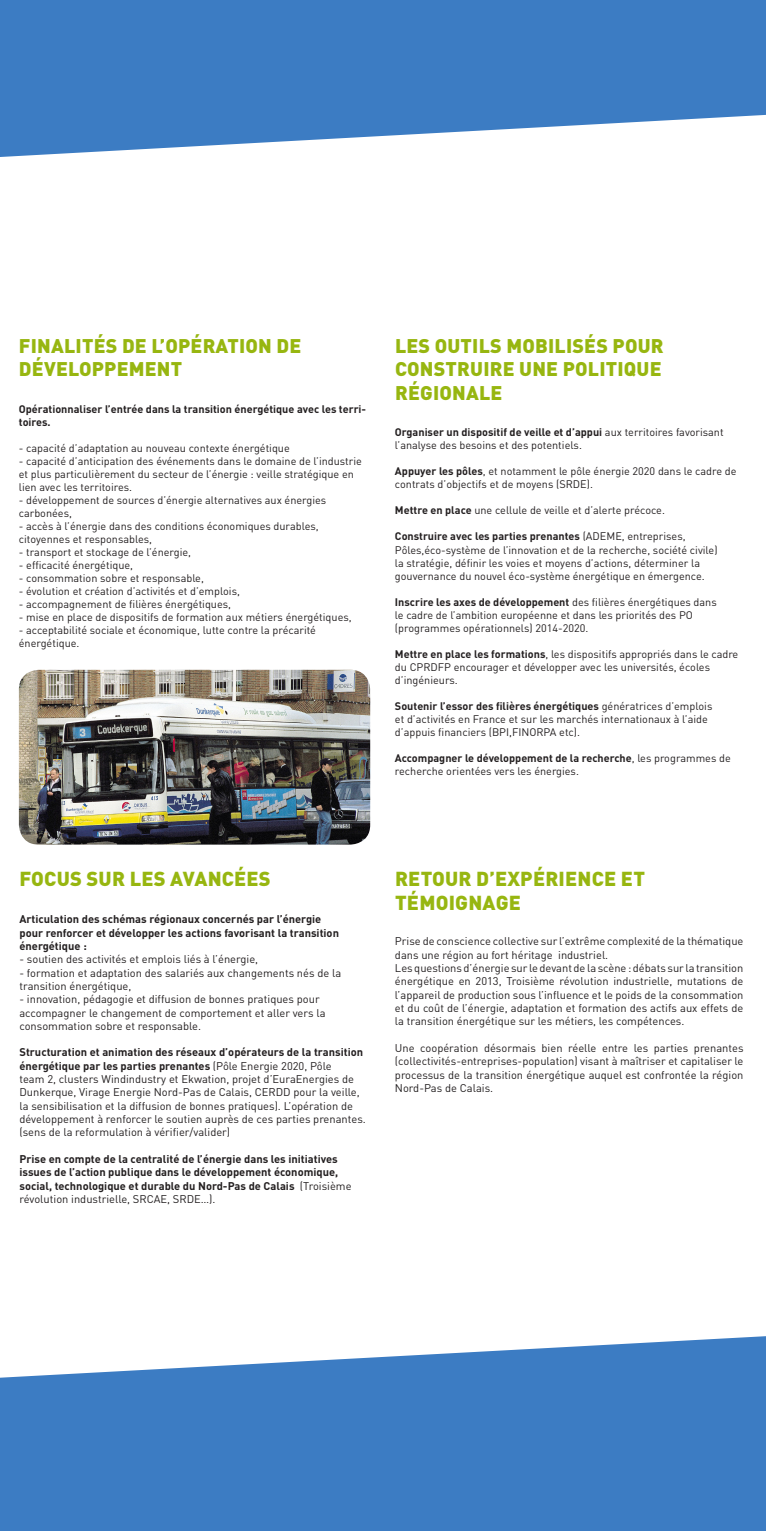
<style>
.page{position:relative;width:766px;height:1531px;background:#fff}
.page>*{position:absolute;margin:0;border:0;box-sizing:border-box;transform-origin:0 0}
.t1{font:900 19.98px/24px "DIN Pro";letter-spacing:.01em;color:#97b610}
.t2{font:900 19.56px/23.5px "DIN Pro";letter-spacing:.01em;color:#97b610;text-align:justify}
.t3{font:11.1px/13.3px "DIN Pro";color:#231f20}
.t4{font:700 11.1px/13.3px "DIN Pro";color:#231f20}
.t5{font:10.86px/13px "DIN Pro";color:#231f20}
.t6{font:700 10.86px/13px "DIN Pro";color:#231f20}
.s1{font-weight:700}
.s2{font-weight:400}
</style>
<div class="page">
<svg style="left:0;top:1336px;width:765px;height:195px;background:#508ac9"></svg>
<img style="left:19px;top:670px;width:351px;height:174px">
<svg style="left:0;top:0;width:765px;height:157px;background:#558dca"></svg>
<p class="t2" style="left:19px;top:333px;width:284px">FINALITÉS DE L’OPÉRATION DE<br>DÉVELOPPEMENT</p>
<p class="t6" style="left:19px;top:402px;width:349px">Opérationnaliser l’entrée dans la transition énergétique avec les terri&shy;toires.</p>
<p class="t5" style="left:19px;top:441px;width:272px">- capacité d’adaptation au nouveau contexte énergétique</p>
<p class="t5" style="left:19px;top:454px;width:344px">- capacité d’anticipation des événements dans le domaine de l’industrie et plus particulièrement du secteur de l’énergie : veille stratégique en lien avec les territoires.</p>
<p class="t5" style="left:19px;top:493px;width:309px">- développement de sources d’énergie alternatives aux énergies carbonées,</p>
<p class="t5" style="left:19px;top:519px;width:301px">- accès à l’énergie dans des conditions économiques durables, citoyennes et responsables,</p>
<p class="t5" style="left:19px;top:545px;width:174px">- transport et stockage de l’énergie,</p>
<p class="t5" style="left:19px;top:558px;width:116px">- efficacité énergétique,</p>
<p class="t5" style="left:19px;top:571px;width:186px">- consommation sobre et responsable,</p>
<p class="t5" style="left:19px;top:584px;width:222px">- évolution et création d’activités et d’emplois,</p>
<p class="t5" style="left:19px;top:597px;width:214px">- accompagnement de filières énergétiques,</p>
<p class="t5" style="left:19px;top:610px;width:334px">- mise en place de dispositifs de formation aux métiers énergétiques,</p>
<p class="t5" style="left:19px;top:623px;width:298px">- acceptabilité sociale et économique, lutte contre la précarité énergétique.</p>
<p class="t2" style="left:395px;top:333px;width:270px">LES OUTILS MOBILISÉS POUR CONSTRUIRE UNE POLITIQUE RÉGIONALE</p>
<p class="t5" style="left:395px;top:425px;width:330px"><span class="s1">Organiser un dispositif de veille et d’appui</span> aux territoires favorisant l’analyse des besoins et des potentiels.</p>
<p class="t5" style="left:395px;top:464px;width:343px"><span class="s1">Appuyer les pôles</span>, et notamment le pôle énergie 2020 dans le cadre de contrats d’objectifs et de moyens (SRDE).</p>
<p class="t5" style="left:395px;top:503px;width:271px"><span class="s1">Mettre en place</span> une cellule de veille et d’alerte précoce.</p>
<p class="t5" style="left:395px;top:529px;width:324px"><span class="s1">Construire avec les parties prenantes</span> (ADEME, entreprises, Pôles,éco-système de l’innovation et de la recherche, société civile) la stratégie, définir les voies et moyens d’actions, déterminer la gouvernance du nouvel éco-système énergétique en émergence.</p>
<p class="t5" style="left:395px;top:595px;width:323px"><span class="s1">Inscrire les axes de développement</span> des filières énergétiques dans le cadre de l’ambition européenne et dans les priorités des PO (programmes opérationnels) 2014-2020.</p>
<p class="t5" style="left:395px;top:647px;width:345px"><span class="s1">Mettre en place les formations</span>, les dispositifs appropriés dans le cadre du CPRDFP encourager et développer avec les universités, écoles d’ingénieurs.</p>
<p class="t5" style="left:395px;top:699px;width:319px"><span class="s1">Soutenir l’essor des filières énergétiques</span> génératrices d’emplois et d’activités en France et sur les marchés internationaux à l’aide d’appuis financiers (BPI,FINORPA etc).</p>
<p class="t5" style="left:395px;top:751px;width:337px"><span class="s1">Accompagner le développement de la recherche</span>, les programmes de recherche orientées vers les énergies.</p>
<p class="t1" style="left:20px;top:866px;width:253px">FOCUS SUR LES AVANCÉES</p>
<p class="t4" style="left:19px;top:912px;width:321px">Articulation des schémas régionaux concernés par l’énergie pour renforcer et développer les actions favorisant la transition énergétique :</p>
<p class="t3" style="left:19px;top:952px;width:240px">- soutien des activités et emplois liés à l’énergie,</p>
<p class="t3" style="left:19px;top:965px;width:323px">- formation et adaptation des salariés aux changements nés de la transition énergétique,</p>
<p class="t3" style="left:19px;top:992px;width:307px">- innovation, pédagogie et diffusion de bonnes pratiques pour accompagner le changement de comportement et aller vers la consommation sobre et responsable.</p>
<p class="t3" style="left:19px;top:1045px;width:348px"><span class="s1">Structuration et animation des réseaux d’opérateurs de la transition énergétique par les parties prenantes</span> (Pôle Energie 2020, Pôle<br>team 2, clusters Windindustry et Ekwation, projet d’EuraEnergies de Dunkerque, Virage Energie Nord-Pas de Calais, CERDD pour la veille, la sensibilisation et la diffusion de bonnes pratiques). L’opération de développement à renforcer le soutien auprès de ces parties prenantes. (sens de la reformulation à vérifier/valider)</p>
<p class="t4" style="left:19px;top:1152px;width:333px">Prise en compte de la centralité de l’énergie dans les initiatives issues de l’action publique dans le développement économique, social, technologique et durable du Nord-Pas de Calais <span class="s2">(Troisième révolution industrielle, SRCAE, SRDE…).</span></p>
<p class="t1" style="left:395px;top:866px;width:251px">RETOUR D’EXPÉRIENCE ET<br>TÉMOIGNAGE</p>
<p class="t3" style="left:395px;top:934px;width:350px">Prise de conscience collective sur l’extrême complexité de la thématique dans une région au fort héritage industriel.</p>
<p class="t3" style="left:395px;top:961px;width:350px;text-align:justify">Les questions d’énergie sur le devant de la scène : débats sur la transition énergétique en 2013, Troisième révolution industrielle, mutations de l’appareil de production sous l’influence et le poids de la consommation et du coût de l’énergie, adaptation et formation des actifs aux effets de la transition énergétique sur les métiers, les compétences.</p>
<p class="t3" style="left:395px;top:1041px;width:350px;text-align:justify">Une coopération désormais bien réelle entre les parties prenantes (collectivités-entreprises-population) visant à maîtriser et capitaliser le processus de la transition énergétique auquel est confrontée la région Nord-Pas de Calais.</p>
</div>
